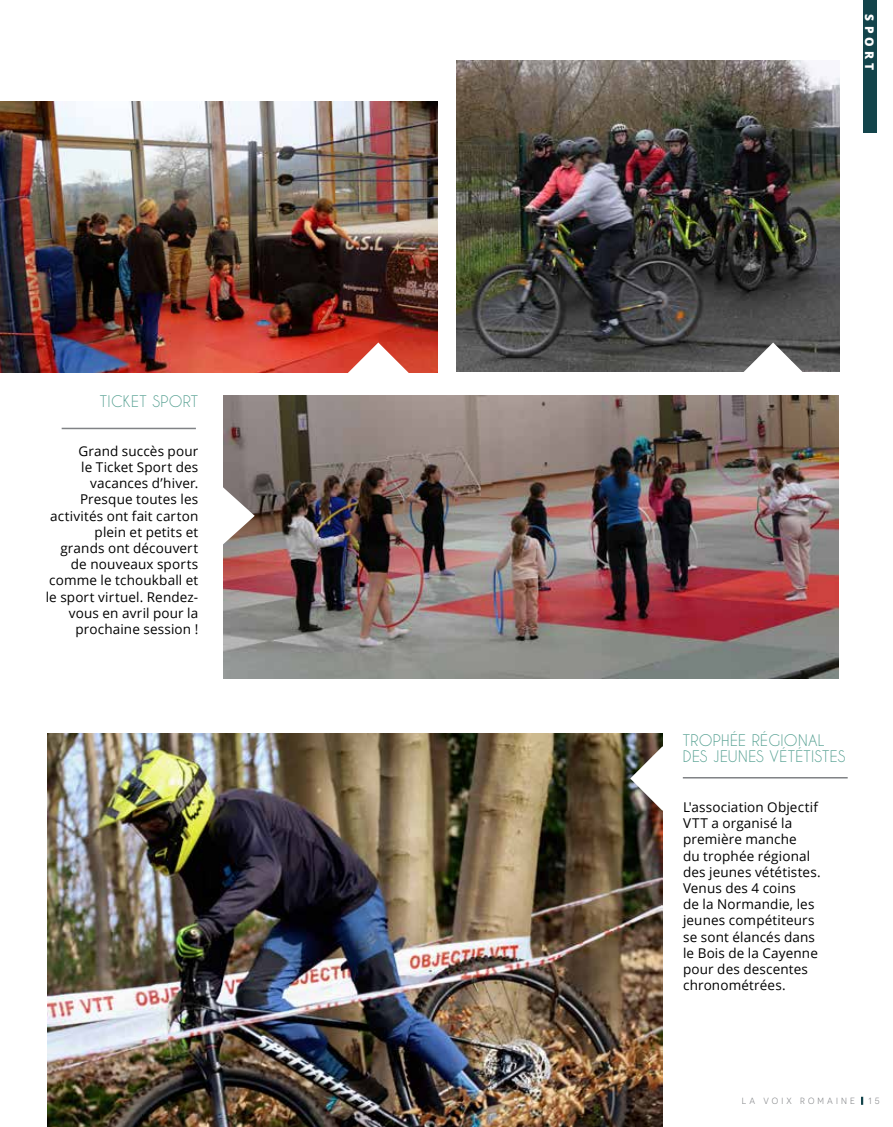
<style>
.page{position:relative;width:893px;height:1127px;background:#fff}
.page>*{position:absolute;margin:0;border:0;box-sizing:border-box;transform-origin:0 0}
.t1{font:15px/16.5px "Caviar Dreams";letter-spacing:.02em;color:#529e8f}
.t2{font:13.5px/16.2px "Open Sans";letter-spacing:.01em;color:#000;text-align:right}
.t3{font:800 12px "Open Sans";color:#fff}
.t4{font:9px "Novecentosans";letter-spacing:.35em;color:#808285}
</style>
<div class="page">
<img style="left:0;top:102px;width:437px;height:270px">
<img style="left:224px;top:395px;width:615px;height:283px">
<img style="left:456px;top:61px;width:384px;height:310px">
<img style="left:47px;top:733px;width:615px;height:394px">
<svg style="left:223px;top:487px;width:32px;height:58px"></svg>
<svg style="left:630px;top:746px;width:65px;height:65px"></svg>
<svg style="left:741px;top:342px;width:64px;height:30px"></svg>
<svg style="left:346px;top:342px;width:64px;height:31px"></svg>
<svg style="left:861px;top:1097px;width:2px;height:8px"></svg>
<div style="left:863px;top:0;width:14px;height:133px;background:#13444b"></div>
<hr style="left:62px;top:428px;width:134px;height:1px;background:#808285">
<hr style="left:683px;top:777px;width:165px;height:1px;background:#808285">
<p class="t1" style="left:100px;top:393px;width:100px">TICKET SPORT</p>
<p class="t2" style="left:46px;top:442px;width:154px">Grand succès pour<br>le Ticket Sport des vacances d’hiver.<br>Presque toutes les activités ont fait carton plein et petits et<br>grands ont découvert de nouveaux sports comme le tchoukball et le sport virtuel. Rendez&shy;vous en avril pour la prochaine session !</p>
<p class="t3" style="left:879px;top:14px;width:58px;rotate:90deg">SPORT</p>
<p class="t1" style="left:683px;top:731px;width:164px">TROPHÉE RÉGIONAL<br>DES JEUNES VÉTÉTISTES</p>
<p class="t2" style="left:683px;top:798px;width:139px;text-align:left">L'association Objectif<br>VTT a organisé la première manche<br>du trophée régional des jeunes vététistes.<br>Venus des 4 coins<br>de la Normandie, les jeunes compétiteurs se sont élancés dans le Bois de la Cayenne pour des descentes chronométrées.</p>
<p class="t4" style="left:742px;top:1096px;width:115px">LA VOIX ROMAINE</p>
<p class="t4" style="left:868px;top:1096px;width:13px">1 5</p>
</div>
